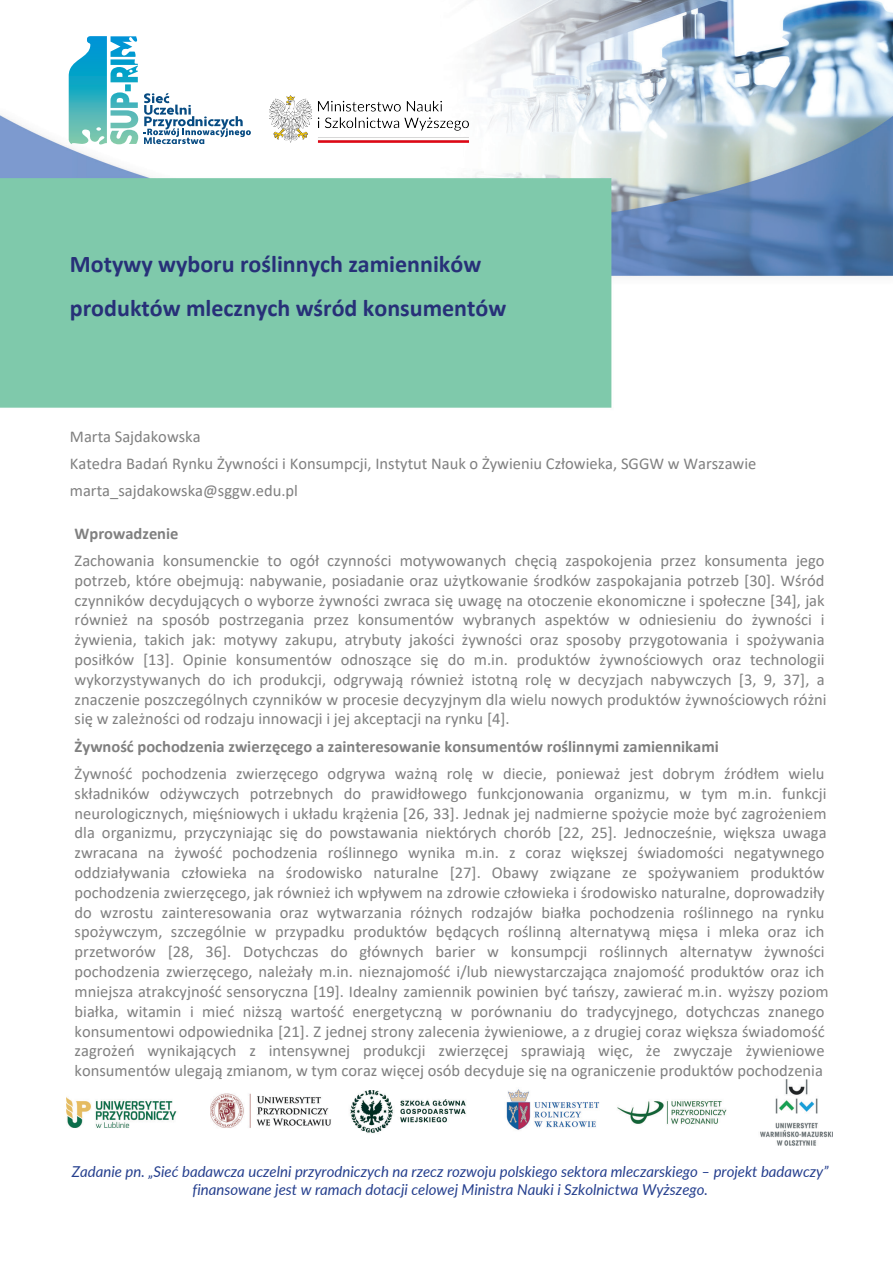
<style>
.page{position:relative;width:893px;height:1263px;background:#fff}
.page>*{position:absolute;margin:0;border:0;box-sizing:border-box;transform-origin:0 0}
.t1{font:700 24px/43.8px "Calibri";color:#273078}
.t2{font:16.5px/19.8px "Calibri";color:#808080}
.t3{font:700 16.5px "Calibri";color:#808080}
.t4{font:italic 15px/18px "Lato";color:#253f8e;text-align:center}
</style>
<div class="page">
<img style="left:0;top:0;width:893px;height:1146px">
<svg style="left:69px;top:36px;width:69px;height:109px"></svg>
<svg style="left:144px;top:93px;width:107px;height:51px"></svg>
<img style="left:67px;top:1080px;width:766px;height:65px">
<img style="left:259px;top:85px;width:220px;height:69px">
<h1 class="t1" style="left:70px;top:242px;width:438px">Motywy wyboru roślinnych zamienników produktów mlecznych wśród konsumentów</h1>
<p class="t2" style="left:70px;top:422px;width:688px;line-height:27.3px">Marta Sajdakowska<br>Katedra Badań Rynku Żywności i Konsumpcji, Instytut Nauk o Żywieniu Człowieka, SGGW w Warszawie marta_sajdakowska@sggw.edu.pl</p>
<p class="t3" style="left:75px;top:522px;width:105px">Wprowadzenie</p>
<p class="t2" style="left:75px;top:550px;width:753px">Zachowania konsumenckie to ogół czynności motywowanych chęcią zaspokojenia przez konsumenta jego potrzeb, które obejmują: nabywanie, posiadanie oraz użytkowanie środków zaspokajania potrzeb [30]. Wśród czynników decydujących o wyborze żywności zwraca się uwagę na otoczenie ekonomiczne i społeczne [34], jak również na sposób postrzegania przez konsumentów wybranych aspektów w odniesieniu do żywności i żywienia, takich jak: motywy zakupu, atrybuty jakości żywności oraz sposoby przygotowania i spożywania posiłków [13]. Opinie konsumentów odnoszące się do m.in. produktów żywnościowych oraz technologii wykorzystywanych do ich produkcji, odgrywają również istotną rolę w decyzjach nabywczych [3, 9, 37], a znaczenie poszczególnych czynników w procesie decyzyjnym dla wielu nowych produktów żywnościowych różni się w zależności od rodzaju innowacji i jej akceptacji na rynku [4].</p>
<p class="t3" style="left:75px;top:735px;width:646px">Żywność pochodzenia zwierzęcego a zainteresowanie konsumentów roślinnymi zamiennikami</p>
<p class="t2" style="left:75px;top:763px;width:755px">Żywność pochodzenia zwierzęcego odgrywa ważną rolę w diecie, ponieważ jest dobrym źródłem wielu składników odżywczych potrzebnych do prawidłowego funkcjonowania organizmu, w tym m.in. funkcji neurologicznych, mięśniowych i układu krążenia [26, 33]. Jednak jej nadmierne spożycie może być zagrożeniem dla organizmu, przyczyniając się do powstawania niektórych chorób [22, 25]. Jednocześnie, większa uwaga zwracana na żywość pochodzenia roślinnego wynika m.in. z coraz większej świadomości negatywnego oddziaływania człowieka na środowisko naturalne [27]. Obawy związane ze spożywaniem produktów pochodzenia zwierzęcego, jak również ich wpływem na zdrowie człowieka i środowisko naturalne, doprowadziły do wzrostu zainteresowania oraz wytwarzania różnych rodzajów białka pochodzenia roślinnego na rynku spożywczym, szczególnie w przypadku produktów będących roślinną alternatywą mięsa i mleka oraz ich przetworów [28, 36]. Dotychczas do głównych barier w konsumpcji roślinnych alternatyw żywności pochodzenia zwierzęcego, należały m.in. nieznajomość i/lub niewystarczająca znajomość produktów oraz ich mniejsza atrakcyjność sensoryczna [19]. Idealny zamiennik powinien być tańszy, zawierać m.in. wyższy poziom białka, witamin i mieć niższą wartość energetyczną w porównaniu do tradycyjnego, dotychczas znanego konsumentowi odpowiednika [21]. Z jednej strony zalecenia żywieniowe, a z drugiej coraz większa świadomość zagrożeń wynikających z intensywnej produkcji zwierzęcej sprawiają więc, że zwyczaje żywieniowe konsumentów ulegają zmianom, w tym coraz więcej osób decyduje się na ograniczenie produktów pochodzenia</p>
<p class="t4" style="left:72px;top:1161px;width:758px">Zadanie pn. „Sieć badawcza uczelni przyrodniczych na rzecz rozwoju polskiego sektora mleczarskiego – projekt badawczy” finansowane jest w ramach dotacji celowej Ministra Nauki i Szkolnictwa Wyższego.</p>
</div>
